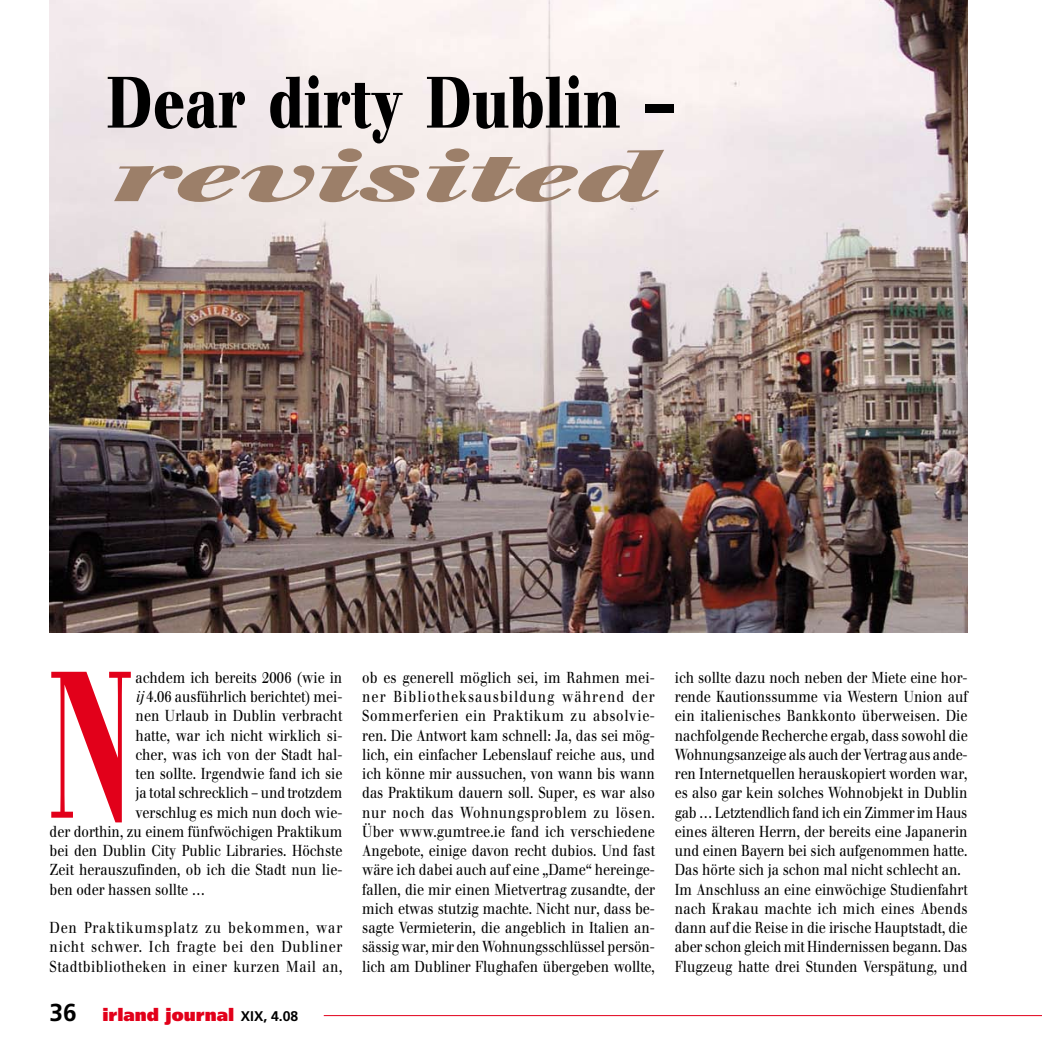
<style>
.page{position:relative;width:1042px;height:1042px;background:#fff}
.page>*{position:absolute;margin:0;border:0;box-sizing:border-box;transform-origin:0 0}
.t1{font:700 206.67px "Walbaum";color:#e2001a;scale:.5 1}
.t2{font:700 71.92px "Walbaum";color:#000;scale:.75 1}
.t3{font:italic 700 71.92px "Walbaum";color:#9c7f69;scale:1.75 1}
.t4{font:700 24.5px "Frutiger";color:#000}
.t5{font:900 17.5px "Frutiger";color:#e2001a}
.t6{font:15.75px/19.2px "Walbaum";color:#000;text-align:justify;scale:.85 1}
.s1{font-style:italic}
.s2{font-weight:700;font-size:14px;color:#000}
</style>
<div class="page">
<hr style="left:324px;top:1015px;width:718px;height:1px;background:#e2001a">
<img style="left:50px;top:0;width:917px;height:633px">
<h2 class="t2" style="left:107px;top:61px;width:759px">Dear dirty Dublin –</h2>
<h2 class="t3" style="left:107px;top:134px;width:313px">revisited</h2>
<h1 class="t1" style="left:50px;top:625px;width:165px">N</h1>
<p class="t6" style="left:136px;top:668px;width:245px">achdem ich bereits 2006 (wie in</p>
<p class="t6" style="left:136px;top:687px;width:245px"><span class="s1">ij</span> 4.06 ausführlich berichtet) mei-</p>
<p class="t6" style="left:136px;top:706px;width:245px">nen Urlaub in Dublin verbracht</p>
<p class="t6" style="left:136px;top:726px;width:245px">hatte, war ich nicht wirklich si-</p>
<p class="t6" style="left:136px;top:745px;width:245px">cher, was ich von der Stadt hal-</p>
<p class="t6" style="left:136px;top:764px;width:245px">ten sollte. Irgendwie fand ich sie</p>
<p class="t6" style="left:136px;top:783px;width:245px">ja total schrecklich – und trotzdem</p>
<p class="t6" style="left:136px;top:803px;width:245px">verschlug es mich nun doch wie-</p>
<p class="t6" style="left:50px;top:822px;width:346px">der dorthin, zu einem fünfwöchigen Praktikum</p>
<p class="t6" style="left:50px;top:841px;width:346px">bei den Dublin City Public Libraries. Höchste</p>
<p class="t6" style="left:50px;top:860px;width:346px">Zeit herauszufinden, ob ich die Stadt nun lie-</p>
<p class="t6" style="left:50px;top:880px;width:185px">ben oder hassen sollte …</p>
<p class="t6" style="left:50px;top:918px;width:346px">Den Praktikumsplatz zu bekommen, war nicht schwer. Ich fragte bei den Dubliner Stadtbibliotheken in einer kurzen Mail an,</p>
<h3 class="t4" style="left:50px;top:998px;width:29px">36</h3>
<p class="t5" style="left:102px;top:1004px;width:197px">irland journal <span class="s2">XIX, 4.08</span></p>
<p class="t6" style="left:362px;top:668px;width:346px">ob es generell möglich sei, im Rahmen mei&shy;ner Bibliotheksausbildung während der Sommerferien ein Praktikum zu absolvie&shy;ren. Die Antwort kam schnell: Ja, das sei mög&shy;lich, ein einfacher Lebenslauf reiche aus, und ich könne mir aussuchen, von wann bis wann das Praktikum dauern soll. Super, es war also nur noch das Wohnungsproblem zu lösen.<br>Über www.gumtree.ie fand ich verschiedene Angebote, einige davon recht dubios. Und fast wäre ich dabei auch auf eine „Dame“ hereinge&shy;fallen, die mir einen Mietvertrag zusandte, der mich etwas stutzig machte. Nicht nur, dass be&shy;sagte Vermieterin, die angeblich in Italien an&shy;sässig war, mir den Wohnungsschlüssel persön&shy;lich am Dubliner Flughafen übergeben wollte,</p>
<p class="t6" style="left:675px;top:668px;width:346px;text-align:left">ich sollte dazu noch neben der Miete eine hor&shy;rende Kautionssumme via Western Union auf ein italienisches Bankkonto überweisen. Die nachfolgende Recherche ergab, dass sowohl die Wohnungsanzeige als auch der Vertrag aus ande&shy;ren Internetquellen herauskopiert worden war, es also gar kein solches Wohnobjekt in Dublin gab … Letztendlich fand ich ein Zimmer im Haus eines älteren Herrn, der bereits eine Japanerin und einen Bayern bei sich aufgenommen hatte.<br>Das hörte sich ja schon mal nicht schlecht an.<br>Im Anschluss an eine einwöchige Studienfahrt nach Krakau machte ich mich eines Abends dann auf die Reise in die irische Hauptstadt, die aber schon gleich mit Hindernissen begann. Das Flugzeug hatte drei Stunden Verspätung, und</p>
</div>
